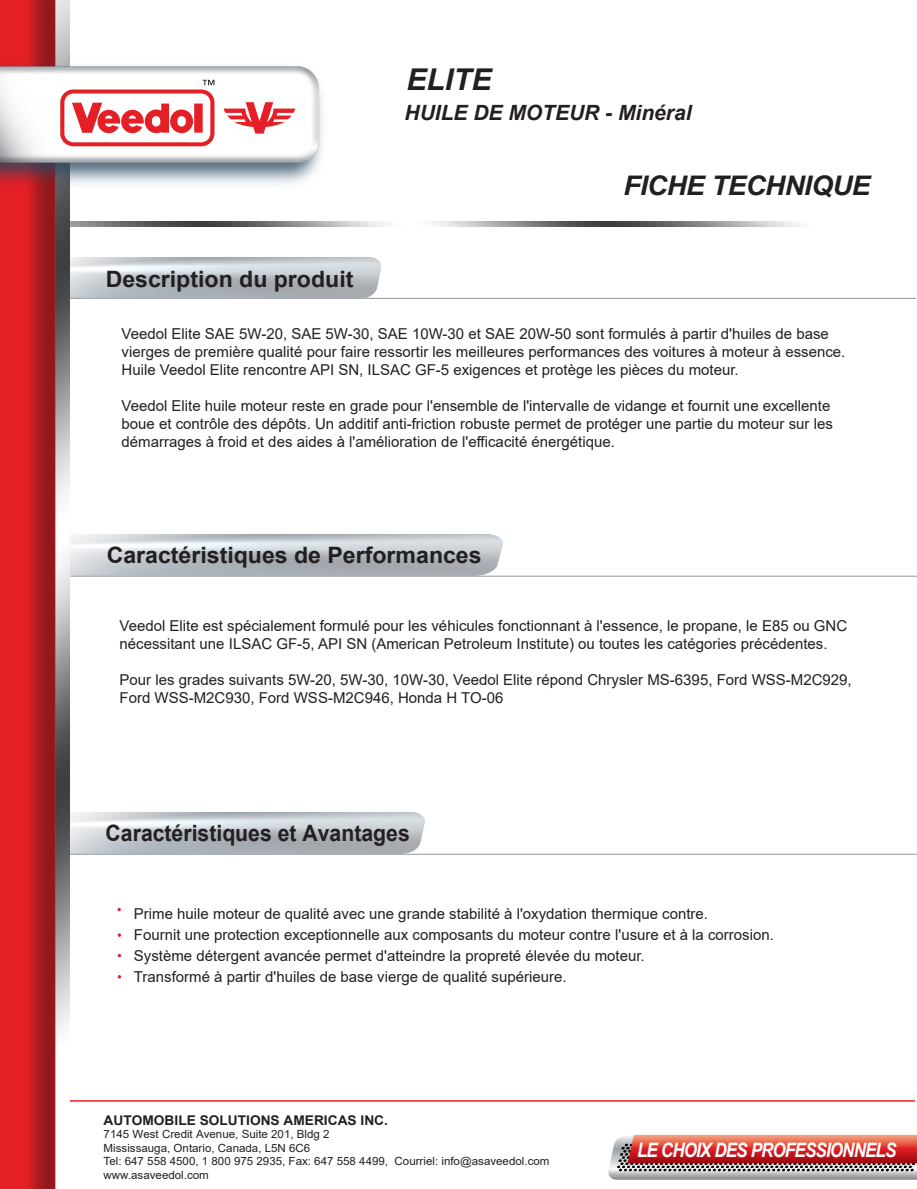
<style>
.page{position:relative;width:917px;height:1189px;background:#fff}
.page>*{position:absolute;margin:0;border:0;box-sizing:border-box;transform-origin:0 0}
.t1{font:italic 700 30px "Arial";color:#231f20}
.t2{font:italic 700 27px "Arial";letter-spacing:-.02em;color:#231f20}
.t3{font:700 22.5px "Arial";color:#231f20}
.t4{font:700 22.5px "Arial";color:#231f20;scale:.94 1}
.t5{font:italic 700 21px "Arial";color:#231f20}
.t6{font:italic 700 19.95px "Arial";letter-spacing:-.05em;color:#fff;scale:.85 1}
.t7{font:15px/18px "Arial";color:#231f20}
.t8{font:700 13.35px "Arial";color:#231f20}
.t9{font:11.25px/13.5px "Arial";color:#231f20}
</style>
<div class="page">
<hr style="left:65px;top:298px;width:851px;height:1px;background:#939598">
<img style="left:69px;top:227px;width:336px;height:91px">
<img style="left:69px;top:221px;width:733px;height:6px">
<hr style="left:49px;top:1099px;width:865px;height:2px;background:#ee1d23">
<hr style="left:71px;top:575px;width:846px;height:1px;background:#939598">
<img style="left:69px;top:534px;width:467px;height:62px">
<hr style="left:66px;top:853px;width:851px;height:1px;background:#939598">
<img style="left:69px;top:779px;width:382px;height:94px">
<svg style="left:608px;top:1134px;width:309px;height:45px;background:#c16864"></svg>
<img style="left:0;top:0;width:69px;height:1188px">
<img style="left:0;top:26px;width:322px;height:176px">
<svg style="left:224px;top:102px;width:71px;height:32px"></svg>
<svg style="left:60px;top:80px;width:154px;height:66px"></svg>
<svg style="left:117px;top:907px;width:4px;height:4px"></svg>
<h1 class="t1" style="left:406px;top:59px;width:87px">ELITE</h1>
<h3 class="t5" style="left:404px;top:99px;width:289px">HUILE DE MOTEUR - Minéral</h3>
<h3 class="t3" style="left:106px;top:263px;width:249px">Description du produit</h3>
<h2 class="t2" style="left:623px;top:167px;width:248px">FICHE TECHNIQUE</h2>
<p class="t7" style="left:122px;top:325px;width:725px">Veedol Elite SAE 5W-20, SAE 5W-30, SAE 10W-30 et SAE 20W-50 sont formulés à partir d'huiles de base vierges de première qualité pour faire ressortir les meilleures performances des voitures à moteur à essence.<br>Huile Veedol Elite rencontre API SN, ILSAC GF-5 exigences et protège les pièces du moteur.</p>
<p class="t7" style="left:122px;top:397px;width:713px">Veedol Elite huile moteur reste en grade pour l'ensemble de l'intervalle de vidange et fournit une excellente boue et contrôle des dépôts. Un additif anti-friction robuste permet de protéger une partie du moteur sur les démarrages à froid et des aides à l'amélioration de l'efficacité énergétique.</p>
<h3 class="t3" style="left:107px;top:539px;width:376px">Caractéristiques de Performances</h3>
<p class="t7" style="left:120px;top:616px;width:729px">Veedol Elite est spécialement formulé pour les véhicules fonctionnant à l'essence, le propane, le E85 ou GNC nécessitant une ILSAC GF-5, API SN (American Petroleum Institute) ou toutes les catégories précédentes.</p>
<p class="t7" style="left:120px;top:670px;width:733px">Pour les grades suivants 5W-20, 5W-30, 10W-30, Veedol Elite répond Chrysler MS-6395, Ford WSS-M2C929,<br>Ford WSS-M2C930, Ford WSS-M2C946, Honda H TO-06</p>
<h3 class="t4" style="left:106px;top:817px;width:325px">Caractéristiques et Avantages</h3>
<p class="t7" style="left:134px;top:902px;width:641px;line-height:21px">Prime huile moteur de qualité avec une grande stabilité à l'oxydation thermique contre.<br>Fournit une protection exceptionnelle aux composants du moteur contre l'usure et à la corrosion.<br>Système détergent avancée permet d'atteindre la propreté élevée du moteur.<br>Transformé à partir d'huiles de base vierge de qualité supérieure.</p>
<p class="t8" style="left:104px;top:1110px;width:286px">AUTOMOBILE SOLUTIONS AMERICAS INC.</p>
<p class="t9" style="left:104px;top:1127px;width:447px">7145 West Credit Avenue, Suite 201, Bldg 2<br>Mississauga, Ontario, Canada, L5N 6C6<br>Tel: 647 558 4500, 1 800 975 2935, Fax: 647 558 4499, Courriel: info@asaveedol.com www.asaveedol.com</p>
<h3 class="t6" style="left:637px;top:1136px;width:307px">LE CHOIX DES PROFESSIONNELS</h3>
</div>
